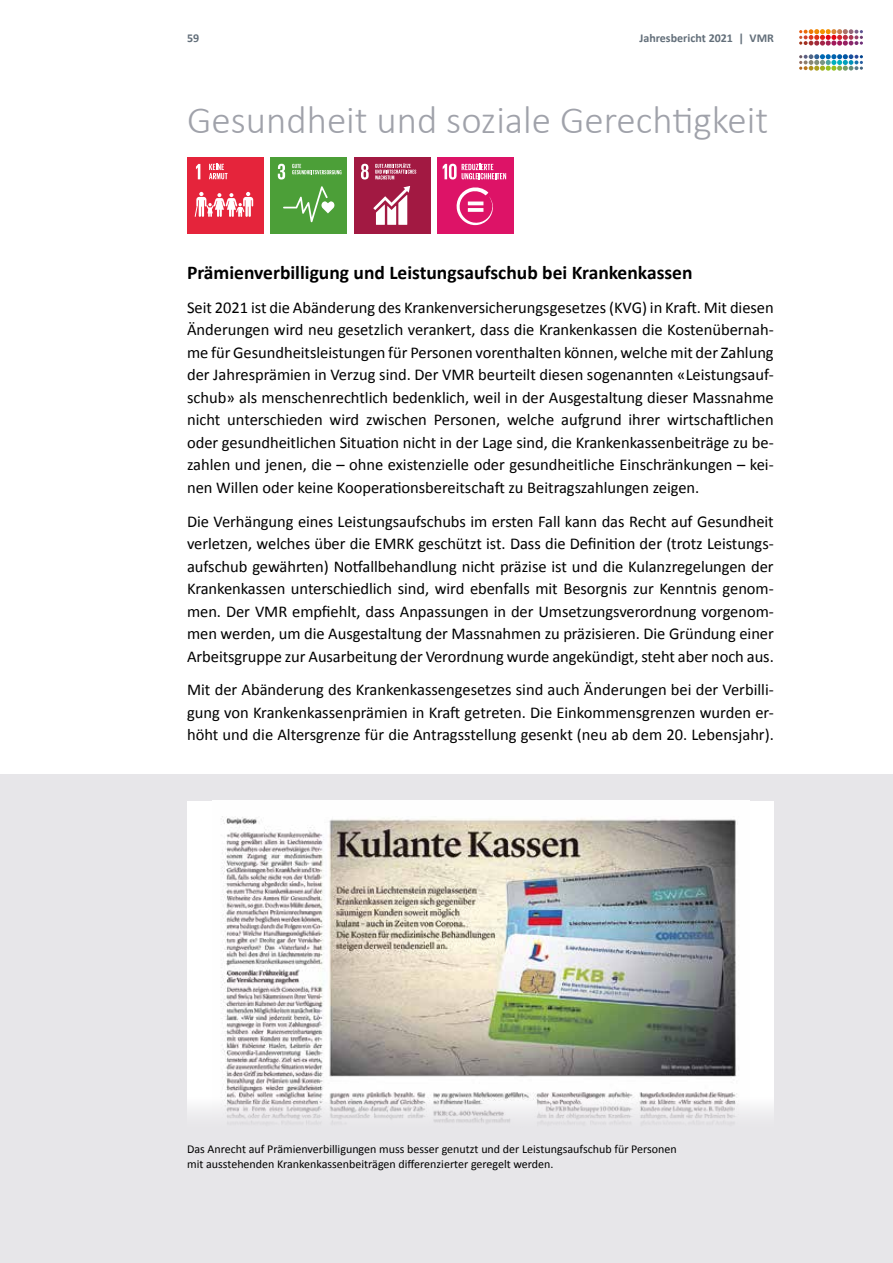
<style>
.page{position:relative;width:893px;height:1263px;background:#fff}
.page>*{position:absolute;margin:0;border:0;box-sizing:border-box;transform-origin:0 0}
.t1{font:300 39px "Calibri";color:#a0a2aa}
.t2{font:700 19.5px "Calibri";color:#000}
.t3{font:16.5px/22.5px "Calibri";color:#000;text-align:justify}
.t4{font:12px/15px "Calibri";color:#000}
.t5{font:700 12px "Calibri";color:#636f7a}
</style>
<div class="page">
<svg style="left:799px;top:29px;width:64px;height:17px"></svg>
<svg style="left:799px;top:54px;width:64px;height:17px"></svg>
<div style="left:187px;top:157px;width:77px;height:77px;background:#e5243b"></div>
<svg style="left:196px;top:164px;width:4px;height:15px"></svg>
<svg style="left:194px;top:192px;width:59px;height:25px"></svg>
<svg style="left:209px;top:164px;width:19px;height:15px"></svg>
<div style="left:270px;top:157px;width:77px;height:77px;background:#4c9f38"></div>
<svg style="left:278px;top:164px;width:7px;height:16px"></svg>
<svg style="left:283px;top:186px;width:51px;height:36px"></svg>
<svg style="left:292px;top:164px;width:49px;height:10px"></svg>
<div style="left:354px;top:157px;width:76px;height:77px;background:#a21942"></div>
<svg style="left:361px;top:164px;width:8px;height:16px"></svg>
<svg style="left:373px;top:186px;width:37px;height:39px"></svg>
<svg style="left:375px;top:163px;width:41px;height:16px"></svg>
<div style="left:437px;top:157px;width:77px;height:77px;background:#dd1367"></div>
<svg style="left:456px;top:187px;width:37px;height:38px"></svg>
<svg style="left:443px;top:164px;width:63px;height:15px"></svg>
<div style="left:0;top:774px;width:893px;height:489px;background:#e7e6e9"></div>
<div style="left:187px;top:801px;width:587px;height:326px;background:#fff"></div>
<img style="left:221px;top:816px;width:517px;height:281px">
<svg style="left:187px;top:1097px;width:587px;height:30px;fill:#e9e7ea"></svg>
<p class="t5" style="left:187px;top:30px;width:14px">59</p>
<p class="t5" style="left:639px;top:30px;width:136px">Jahresbericht 2021 | VMR</p>
<h1 class="t1" style="left:187px;top:96px;width:583px">Gesundheit und soziale Gerechtigkeit</h1>
<p class="t2" style="left:187px;top:260px;width:507px">Prämienverbilligung und Leistungsaufschub bei Krankenkassen</p>
<p class="t3" style="left:187px;top:295px;width:588px">Seit 2021 ist die Abänderung des Krankenversicherungsgesetzes (KVG) in Kraft. Mit diesen Änderungen wird neu gesetzlich verankert, dass die Krankenkassen die Kostenübernah&shy;me für Gesundheitsleistungen für Personen vorenthalten können, welche mit der Zahlung der Jahresprämien in Verzug sind. Der VMR beurteilt diesen sogenannten «Leistungsauf&shy;schub» als menschenrechtlich bedenklich, weil in der Ausgestaltung dieser Massnahme nicht unterschieden wird zwischen Personen, welche aufgrund ihrer wirtschaftlichen oder gesundheitlichen Situation nicht in der Lage sind, die Krankenkassenbeiträge zu be&shy;zahlen und jenen, die – ohne existenzielle oder gesundheitliche Einschränkungen – kei&shy;nen Willen oder keine Kooperationsbereitschaft zu Beitragszahlungen zeigen.</p>
<p class="t3" style="left:187px;top:509px;width:588px">Die Verhängung eines Leistungsaufschubs im ersten Fall kann das Recht auf Gesundheit verletzen, welches über die EMRK geschützt ist. Dass die Definition der (trotz Leistungs&shy;aufschub gewährten) Notfallbehandlung nicht präzise ist und die Kulanzregelungen der Krankenkassen unterschiedlich sind, wird ebenfalls mit Besorgnis zur Kenntnis genom&shy;men. Der VMR empfiehlt, dass Anpassungen in der Umsetzungsverordnung vorgenom&shy;men werden, um die Ausgestaltung der Massnahmen zu präzisieren. Die Gründung einer Arbeitsgruppe zur Ausarbeitung der Verordnung wurde angekündigt, steht aber noch aus.</p>
<p class="t3" style="left:187px;top:678px;width:588px">Mit der Abänderung des Krankenkassengesetzes sind auch Änderungen bei der Verbilli&shy;gung von Krankenkassenprämien in Kraft getreten. Die Einkommensgrenzen wurden er&shy;höht und die Altersgrenze für die Antragsstellung gesenkt (neu ab dem 20. Lebensjahr).</p>
<p class="t4" style="left:187px;top:1141px;width:491px">Das Anrecht auf Prämienverbilligungen muss besser genutzt und der Leistungsaufschub für Personen mit ausstehenden Krankenkassenbeiträgen differenzierter geregelt werden.</p>
</div>
